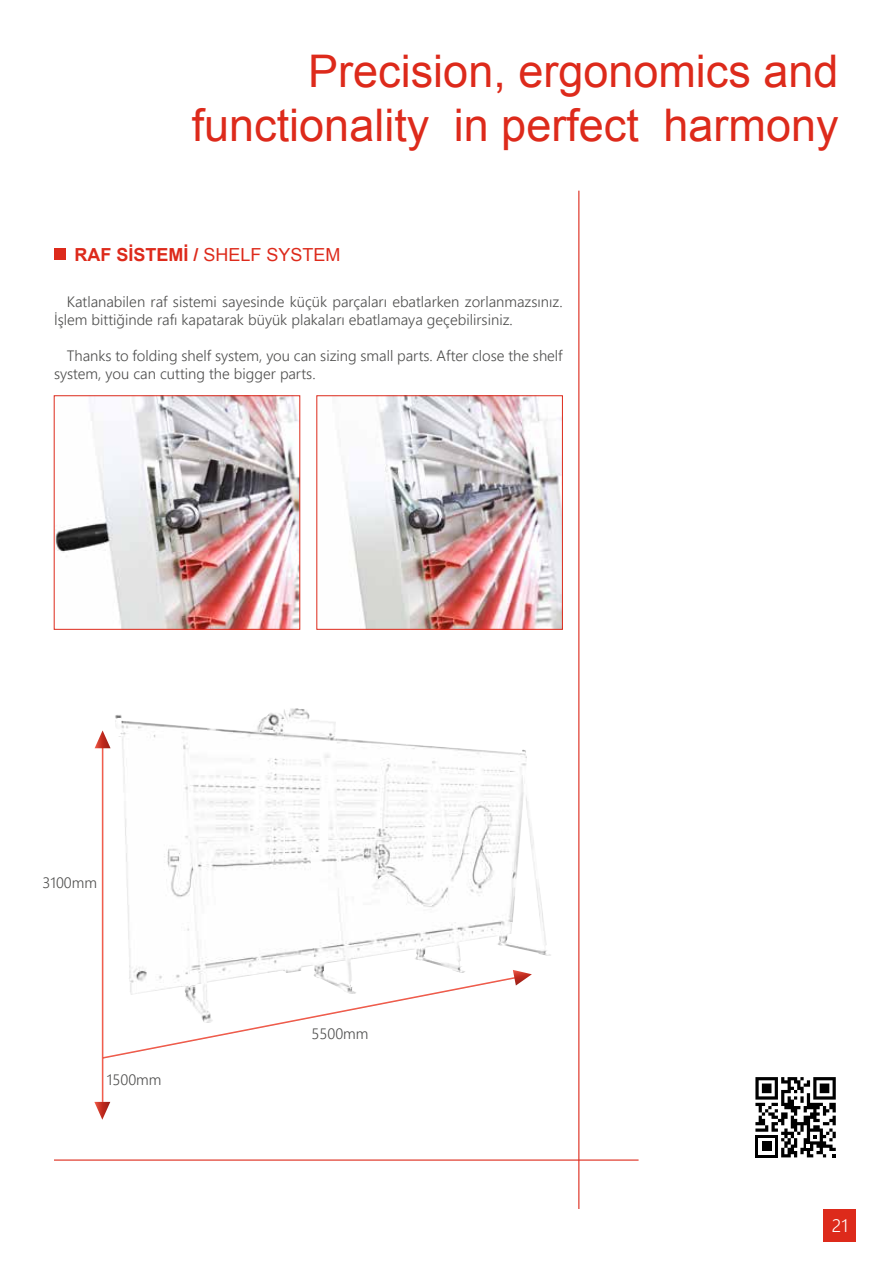
<style>
.page{position:relative;width:893px;height:1263px;background:#fff}
.page>*{position:absolute;margin:0;border:0;box-sizing:border-box;transform-origin:0 0}
.t1{font:45px/54px "Arial";color:#dd2a1b;text-align:right}
.t2{font:700 18px "Arial";color:#dd2a1b}
.t3{font:18px "Webly Sleek UI Semilight";color:#fff}
.t4{font:15px/18px "Webly Sleek UI Semilight";color:#4e4e4d}
.s1{font-weight:400}
</style>
<div class="page">
<hr style="left:578px;top:191px;width:1px;height:1018px;background:#dd2a1b">
<hr style="left:54px;top:1159px;width:585px;height:1px;background:#dd2a1b">
<img style="left:56px;top:398px;width:242px;height:229px">
<img style="left:346px;top:398px;width:215px;height:229px">
<div style="left:54px;top:248px;width:12px;height:12px;background:#dd2a1b"></div>
<img style="left:115px;top:709px;width:436px;height:261px">
<svg style="left:101px;top:970px;width:431px;height:90px"></svg>
<hr style="left:102px;top:746px;width:1px;height:356px;background:#fff">
<svg style="left:95px;top:730px;width:16px;height:18px"></svg>
<svg style="left:94px;top:1102px;width:16px;height:18px"></svg>
<svg style="left:755px;top:1077px;width:81px;height:80px"></svg>
<div style="left:824px;top:1209px;width:32px;height:32px;background:#dd2a1b"></div>
<h1 class="t1" style="left:192px;top:44px;width:648px">Precision, ergonomics and functionality in perfect harmony</h1>
<p class="t2" style="left:74px;top:242px;width:268px">RAF SİSTEMİ / <span class="s1">SHELF SYSTEM</span></p>
<p class="t4" style="left:54px;top:292px;width:510px;text-indent:13px">Katlanabilen raf sistemi sayesinde küçük parçaları ebatlarken zorlanmazsınız.<br>İşlem bittiğinde rafı kapatarak büyük plakaları ebatlamaya geçebilirsiniz.</p>
<p class="t4" style="left:54px;top:346px;width:510px;text-indent:13px">Thanks to folding shelf system, you can sizing small parts. After close the shelf system, you can cutting the bigger parts.</p>
<p class="t4" style="left:43px;top:872px;width:56px">3100mm</p>
<p class="t4" style="left:107px;top:1070px;width:56px">1500mm</p>
<p class="t4" style="left:312px;top:1024px;width:58px">5500mm</p>
<p class="t3" style="left:832px;top:1212px;width:18px">21</p>
</div>
